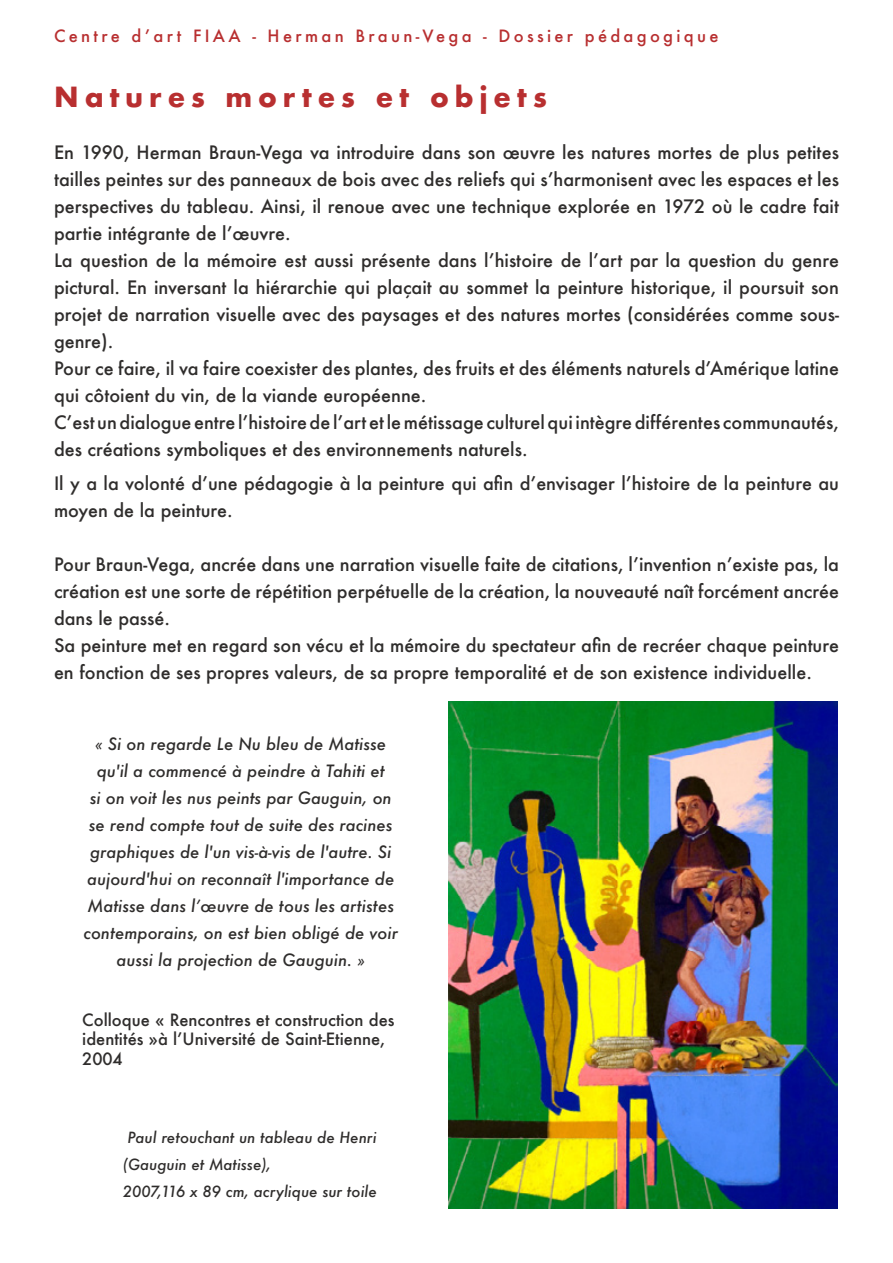
<style>
.page{position:relative;width:893px;height:1263px;background:#fff}
.page>*{position:absolute;margin:0;border:0;box-sizing:border-box;transform-origin:0 0}
.t1{font:700 27px "Futura";color:#b82f30}
.t2{font:500 18px/27px "Futura";color:#2f2d2c}
.t3{font:italic 500 16.5px/27px "Futura";color:#2f2d2c;text-align:center}
.t4{font:500 16.5px/19.8px "Futura";color:#2f2d2c}
.t5{font:500 16.5px "Futura";letter-spacing:.2em;color:#b82f30}
.t6{font:italic 500 15px/27px "Futura";color:#2f2d2c}
</style>
<div class="page">
<img style="left:448px;top:702px;width:389px;height:507px">
<p class="t5" style="left:54px;top:24px;width:666px">Centre d’art FIAA - Herman Braun-Vega - Dossier pédagogique</p>
<h1 class="t1" style="left:54px;top:78px;width:494px">N atures mortes et objets</h1>
<p class="t2" style="left:54px;top:139px;width:786px">En 1990, Herman Braun-Vega va introduire dans son œuvre les natures mortes de plus petites tailles peintes sur des panneaux de bois avec des reliefs qui s’harmonisent avec les espaces et les perspectives du tableau. Ainsi, il renoue avec une technique explorée en 1972 où le cadre fait partie intégrante de l’œuvre.<br>La question de la mémoire est aussi présente dans l’histoire de l’art par la question du genre pictural. En inversant la hiérarchie qui plaçait au sommet la peinture historique, il poursuit son projet de narration visuelle avec des paysages et des natures mortes (considérées comme sous&shy;genre).<br>Pour ce faire, il va faire coexister des plantes, des fruits et des éléments naturels d’Amérique latine qui côtoient du vin, de la viande européenne.<br>C’est un dialogue entre l’histoire de l’art et le métissage culturel qui intègre différentes communautés, des créations symboliques et des environnements naturels.</p>
<p class="t2" style="left:54px;top:470px;width:786px">Il y a la volonté d’une pédagogie à la peinture qui afin d’envisager l’histoire de la peinture au moyen de la peinture.</p>
<p class="t2" style="left:54px;top:551px;width:786px">Pour Braun-Vega, ancrée dans une narration visuelle faite de citations, l’invention n’existe pas, la création est une sorte de répétition perpétuelle de la création, la nouveauté naît forcément ancrée dans le passé.<br>Sa peinture met en regard son vécu et la mémoire du spectateur afin de recréer chaque peinture en fonction de ses propres valeurs, de sa propre temporalité et de son existence individuelle.</p>
<p class="t3" style="left:83px;top:730px;width:316px">« Si on regarde Le Nu bleu de Matisse qu'il a commencé à peindre à Tahiti et<br>si on voit les nus peints par Gauguin, on se rend compte tout de suite des racines graphiques de l'un vis-à-vis de l'autre. Si aujourd'hui on reconnaît l'importance de Matisse dans l’œuvre de tous les artistes contemporains, on est bien obligé de voir aussi la projection de Gauguin. »</p>
<p class="t4" style="left:82px;top:1009px;width:314px">Colloque « Rencontres et construction des identités »à l’Université de Saint-Etienne,<br>2004</p>
<p class="t6" style="left:123px;top:1123px;width:255px;text-indent:5px">Paul retouchant un tableau de Henri (Gauguin et Matisse),<br>2007,116 x 89 cm, acrylique sur toile</p>
</div>
